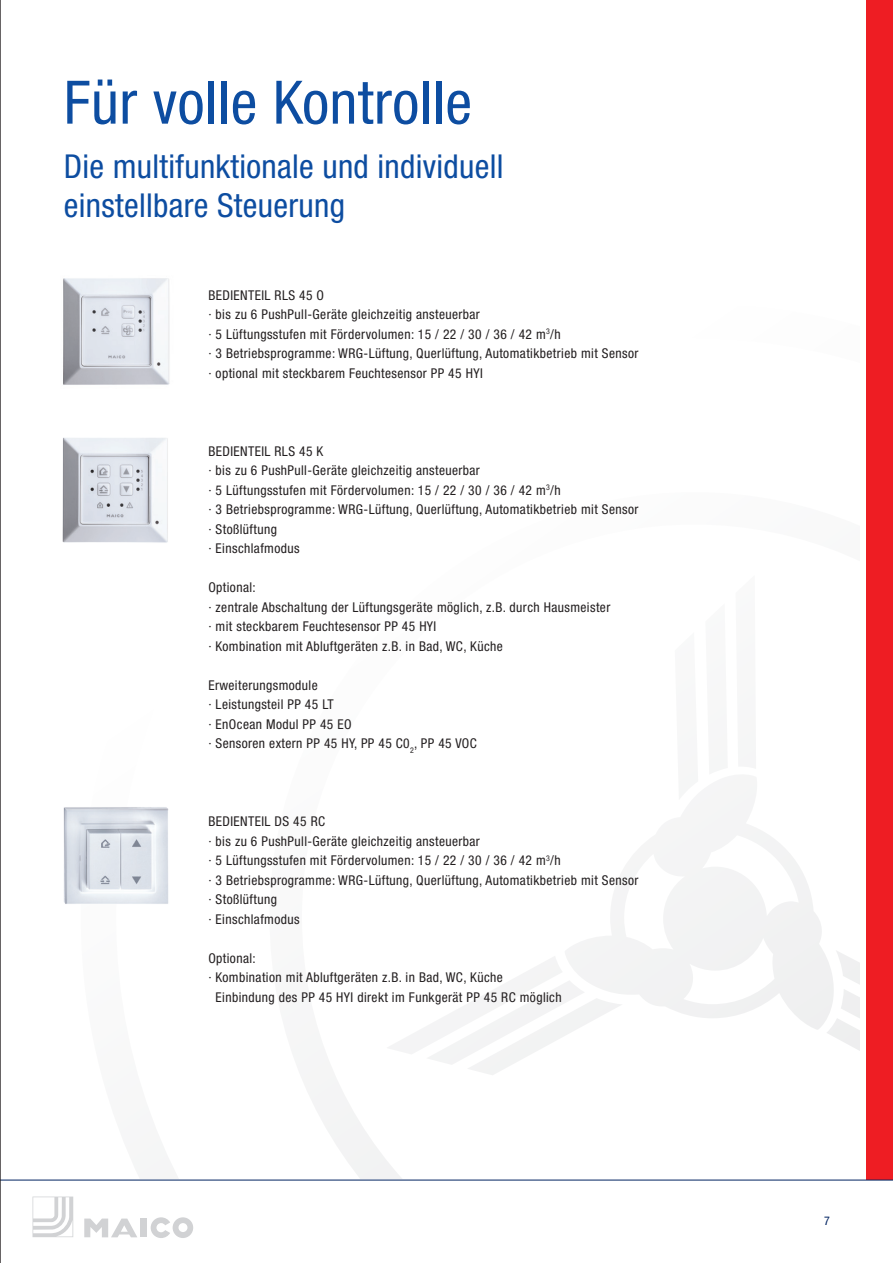
<style>
.page{position:relative;width:893px;height:1263px;background:#fff}
.page>*{position:absolute;margin:0;border:0;box-sizing:border-box;transform-origin:0 0}
.t1{font:condensed 60px "Helvetica Neue LT";letter-spacing:.01em;color:#0d4da1}
.t2{font:condensed 33px/39px "Helvetica Neue LT";letter-spacing:.01em;color:#0d4da1}
.t3{font:condensed 13.5px/19.5px "Helvetica Neue LT";letter-spacing:.03em;color:#231f20}
.t4{font:condensed 12px "Helvetica Neue LT";color:#002361}
</style>
<div class="page">
<svg style="left:81px;top:784px;width:779px;height:396px"></svg>
<div style="left:866px;top:0;width:27px;height:1180px;background:#ee1d23"></div>
<hr style="left:0;top:1180px;width:893px;height:1px;background:#002361">
<div style="left:140px;top:1218px;width:6px;height:19px;background:#d1d2d4"></div>
<svg style="left:84px;top:1218px;width:53px;height:19px"></svg>
<svg style="left:151px;top:1217px;width:42px;height:21px"></svg>
<svg style="left:33px;top:1196px;width:40px;height:41px"></svg>
<img style="left:63px;top:795px;width:140px;height:120px">
<img style="left:62px;top:437px;width:106px;height:106px">
<img style="left:63px;top:278px;width:107px;height:107px">
<hr style="left:0;top:0;width:1px;height:1263px;background:#231f20">
<h1 class="t1" style="left:64px;top:68px;width:410px">Für volle Kontrolle</h1>
<h2 class="t2" style="left:64px;top:146px;width:441px">Die multifunktionale und individuell einstellbare Steuerung</h2>
<p class="t3" style="left:208px;top:285px;width:432px">BEDIENTEIL RLS 45 O<br>· bis zu 6 PushPull-Geräte gleichzeitig ansteuerbar<br>· 5 Lüftungsstufen mit Fördervolumen: 15 / 22 / 30 / 36 / 42 m<sup>3</sup>/h<br>· 3 Betriebsprogramme: WRG-Lüftung, Querlüftung, Automatikbetrieb mit Sensor · optional mit steckbarem Feuchtesensor PP 45 HYI</p>
<p class="t3" style="left:208px;top:441px;width:432px">BEDIENTEIL RLS 45 K<br>· bis zu 6 PushPull-Geräte gleichzeitig ansteuerbar<br>· 5 Lüftungsstufen mit Fördervolumen: 15 / 22 / 30 / 36 / 42 m<sup>3</sup>/h<br>· 3 Betriebsprogramme: WRG-Lüftung, Querlüftung, Automatikbetrieb mit Sensor · Stoßlüftung<br>· Einschlafmodus</p>
<p class="t3" style="left:208px;top:578px;width:403px">Optional:<br>· zentrale Abschaltung der Lüftungsgeräte möglich, z.B. durch Hausmeister · mit steckbarem Feuchtesensor PP 45 HYI<br>· Kombination mit Abluftgeräten z.B. in Bad, WC, Küche</p>
<p class="t3" style="left:208px;top:675px;width:270px">Erweiterungsmodule<br>· Leistungsteil PP 45 LT<br>· EnOcean Modul PP 45 EO<br>· Sensoren extern PP 45 HY, PP 45 C0<sub>2</sub>, PP 45 VOC</p>
<p class="t3" style="left:208px;top:812px;width:432px">BEDIENTEIL DS 45 RC<br>· bis zu 6 PushPull-Geräte gleichzeitig ansteuerbar<br>· 5 Lüftungsstufen mit Fördervolumen: 15 / 22 / 30 / 36 / 42 m<sup>3</sup>/h<br>· 3 Betriebsprogramme: WRG-Lüftung, Querlüftung, Automatikbetrieb mit Sensor · Stoßlüftung<br>· Einschlafmodus</p>
<p class="t3" style="left:208px;top:948px;width:49px">Optional:</p>
<p class="t3" style="left:208px;top:968px;width:296px">· Kombination mit Abluftgeräten z.B. in Bad, WC, Küche</p>
<p class="t3" style="left:216px;top:987px;width:348px">Einbindung des PP 45 HYI direkt im Funkgerät PP 45 RC möglich</p>
<p class="t4" style="left:824px;top:1214px;width:7px">7</p>
</div>
